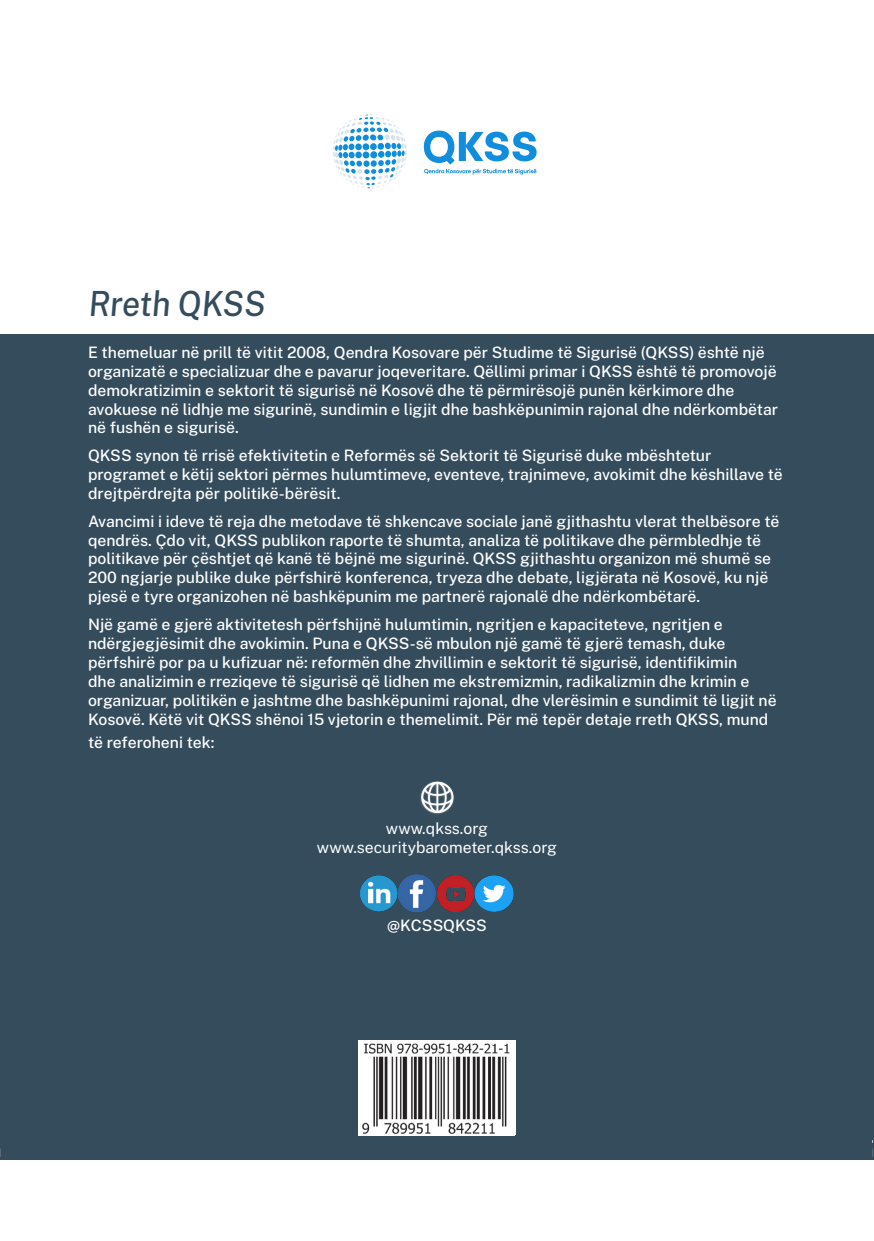
<style>
.page{position:relative;width:874px;height:1241px;background:#fff}
.page>*{position:absolute;margin:0;border:0;box-sizing:border-box;transform-origin:0 0}
.t1{font:500 34.65px "Public Sans";color:#344c5c;scale:.91 1}
.t2{font:500 15.75px/18.9px "Public Sans";color:#fff}
.t3{font:15.75px "Public Sans";color:#fff}
</style>
<div class="page">
<div style="left:0;top:333px;width:873px;height:826px;background:#344c5c"></div>
<img style="left:358px;top:1040px;width:157px;height:94px">
<img style="left:420px;top:781px;width:34px;height:33px">
<img style="left:399px;top:874px;width:114px;height:37px">
<img style="left:360px;top:875px;width:39px;height:36px">
<svg style="left:332px;top:114px;width:75px;height:75px"></svg>
<svg style="left:423px;top:130px;width:113px;height:44px"></svg>
<p class="t1" style="left:88px;top:279px;width:200px">Rreth QKSS</p>
<p class="t2" style="left:88px;top:342px;width:691px">E themeluar në prill të vitit 2008, Qendra Kosovare për Studime të Sigurisë (QKSS) është një organizatë e specializuar dhe e pavarur joqeveritare. Qëllimi primar i QKSS është të promovojë demokratizimin e sektorit të sigurisë në Kosovë dhe të përmirësojë punën kërkimore dhe avokuese në lidhje me sigurinë, sundimin e ligjit dhe bashkëpunimin rajonal dhe ndërkombëtar në fushën e sigurisë.</p>
<p class="t2" style="left:88px;top:445px;width:696px">QKSS synon të rrisë efektivitetin e Reformës së Sektorit të Sigurisë duke mbështetur programet e këtij sektori përmes hulumtimeve, eventeve, trajnimeve, avokimit dhe këshillave të drejtpërdrejta për politikë-bërësit.</p>
<p class="t2" style="left:88px;top:510px;width:692px">Avancimi i ideve të reja dhe metodave të shkencave sociale janë gjithashtu vlerat thelbësore të qendrës. Çdo vit, QKSS publikon raporte të shumta, analiza të politikave dhe përmbledhje të politikave për çështjet që kanë të bëjnë me sigurinë. QKSS gjithashtu organizon më shumë se 200 ngjarje publike duke përfshirë konferenca, tryeza dhe debate, ligjërata në Kosovë, ku një pjesë e tyre organizohen në bashkëpunim me partnerë rajonalë dhe ndërkombëtarë.</p>
<p class="t2" style="left:88px;top:614px;width:689px">Një gamë e gjerë aktivitetesh përfshijnë hulumtimin, ngritjen e kapaciteteve, ngritjen e ndërgjegjësimit dhe avokimin. Puna e QKSS-së mbulon një gamë të gjerë temash, duke përfshirë por pa u kufizuar në: reformën dhe zhvillimin e sektorit të sigurisë, identifikimin<br>dhe analizimin e rreziqeve të sigurisë që lidhen me ekstremizmin, radikalizmin dhe krimin e organizuar, politikën e jashtme dhe bashkëpunimi rajonal, dhe vlerësimin e sundimit të ligjit në Kosovë. Këtë vit QKSS shënoi 15 vjetorin e themelimit. Për më tepër detaje rreth QKSS, mund</p>
<p class="t2" style="left:88px;top:731px;width:128px">të referoheni tek:</p>
<p class="t3" style="left:385px;top:816px;width:104px">www.qkss.org</p>
<p class="t3" style="left:317px;top:835px;width:241px">www.securitybarometer.qkss.org</p>
<p class="t2" style="left:387px;top:914px;width:101px">@KCSSQKSS</p>
</div>
